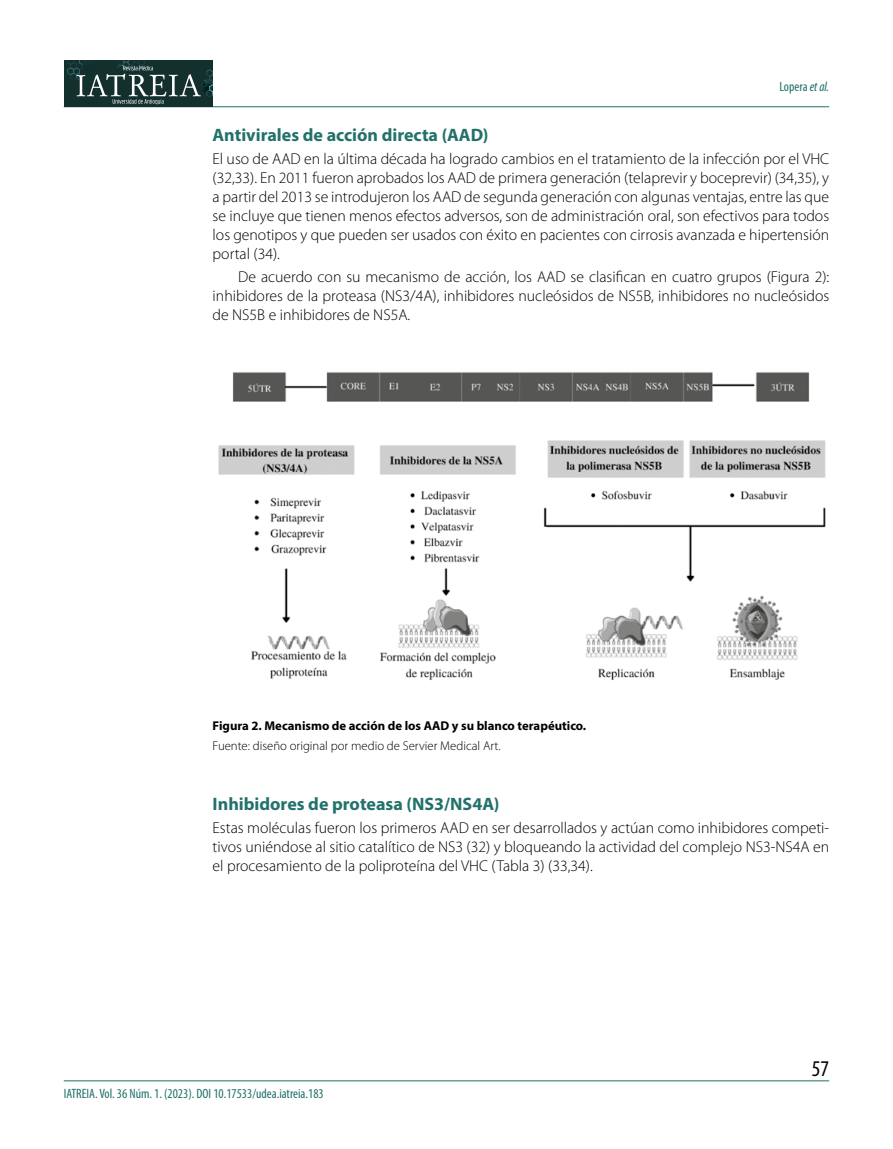
<style>
.page{position:relative;width:893px;height:1149px;background:#fff}
.page>*{position:absolute;margin:0;border:0;box-sizing:border-box;transform-origin:0 0}
.t1{font:condensed 22.5px "Myriad Pro";color:#000}
.t2{font:700 18px "Myriad Pro";color:#22716a}
.t3{font:300 15.75px/18.9px "Myriad Pro";color:#000;text-align:justify}
.t4{font:condensed 13.5px "Myriad Pro";color:#22716a}
.t5{font:700 12.75px "Myriad Pro";color:#000}
.t6{font:300 12.75px "Myriad Pro";color:#000}
.s1{font-style:italic}
</style>
<div class="page">
<hr style="left:64px;top:106px;width:765px;height:1px;background:#22716a">
<hr style="left:64px;top:1080px;width:765px;height:1px;background:#22716a">
<div style="left:64px;top:61px;width:149px;height:46px;background:#14302d"></div>
<svg style="left:65px;top:61px;width:148px;height:43px"></svg>
<img style="left:218px;top:372px;width:608px;height:308px">
<p class="t4" style="left:779px;top:78px;width:51px">Lopera <span class="s1">et al.</span></p>
<p class="t2" style="left:213px;top:123px;width:277px">Antivirales de acción directa (AAD)</p>
<p class="t3" style="left:213px;top:150px;width:618px">El uso de AAD en la última década ha logrado cambios en el tratamiento de la infección por el VHC (32,33). En 2011 fueron aprobados los AAD de primera generación (telaprevir y boceprevir) (34,35), y a partir del 2013 se introdujeron los AAD de segunda generación con algunas ventajas, entre las que se incluye que tienen menos efectos adversos, son de administración oral, son efectivos para todos los genotipos y que pueden ser usados con éxito en pacientes con cirrosis avanzada e hipertensión portal (34).</p>
<p class="t3" style="left:213px;top:267px;width:618px;text-indent:26px">De acuerdo con su mecanismo de acción, los AAD se clasifican en cuatro grupos (Figura 2): inhibidores de la proteasa (NS3/4A), inhibidores nucleósidos de NS5B, inhibidores no nucleósidos de NS5B e inhibidores de NS5A.</p>
<p class="t5" style="left:213px;top:717px;width:375px">Figura 2. Mecanismo de acción de los AAD y su blanco terapéutico.</p>
<p class="t6" style="left:213px;top:738px;width:290px">Fuente: diseño original por medio de Servier Medical Art.</p>
<p class="t2" style="left:213px;top:791px;width:288px">Inhibidores de proteasa (NS3/NS4A)</p>
<p class="t3" style="left:213px;top:818px;width:618px">Estas moléculas fueron los primeros AAD en ser desarrollados y actúan como inhibidores competi&shy;tivos uniéndose al sitio catalítico de NS3 (32) y bloqueando la actividad del complejo NS3-NS4A en el procesamiento de la poliproteína del VHC (Tabla 3) (33,34).</p>
<p class="t4" style="left:64px;top:1085px;width:261px">IATREIA. Vol. 36 Núm. 1. (2023). DOI 10.17533/udea.iatreia.183</p>
<h1 class="t1" style="left:812px;top:1054px;width:19px">57</h1>
</div>
